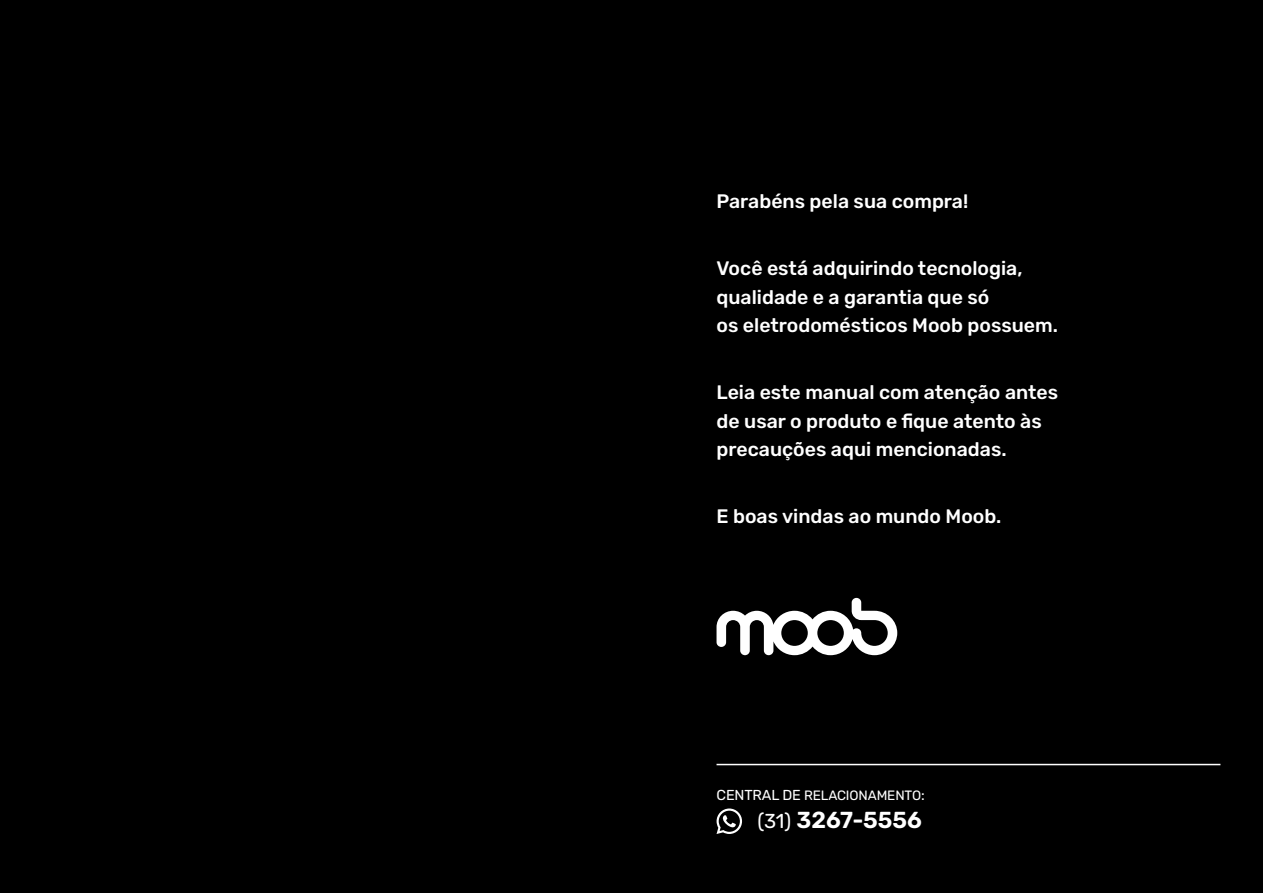
<style>
.page{position:relative;width:1263px;height:893px;background:#000}
.page>*{position:absolute;margin:0;border:0;box-sizing:border-box;transform-origin:0 0}
.t1{font:600 23.1px "Rubik";color:#fff}
.t2{font:500 19.5px/28.5px "Rubik";color:#fff}
.t3{font:13.5px "Rubik";letter-spacing:-.01em;color:#fff}
.s1{font-size:14.4px}
.s2{font-weight:400;font-size:20.1px}
</style>
<div class="page">
<svg style="left:716px;top:598px;width:181px;height:57px"></svg>
<svg style="left:716px;top:808px;width:26px;height:26px"></svg>
<hr style="left:716px;top:764px;width:504px;height:1px;background:#fff">
<p class="t2" style="left:716px;top:188px;width:253px">Parabéns pela sua compra!</p>
<p class="t2" style="left:716px;top:255px;width:343px">Você está adquirindo tecnologia, qualidade e a garantia que só<br>os eletrodomésticos Moob possuem.</p>
<p class="t2" style="left:716px;top:378px;width:343px">Leia este manual com atenção antes de usar o produto e fique atento às precauções aqui mencionadas.</p>
<p class="t2" style="left:716px;top:502px;width:286px">E boas vindas ao mundo Moob.</p>
<p class="t3" style="left:716px;top:787px;width:210px"><span class="s1">CENTRAL DE</span> RELACIONAMENTO<span class="s1">:</span></p>
<p class="t1" style="left:757px;top:807px;width:166px"><span class="s2">(31)</span> 3267-5556</p>
</div>
